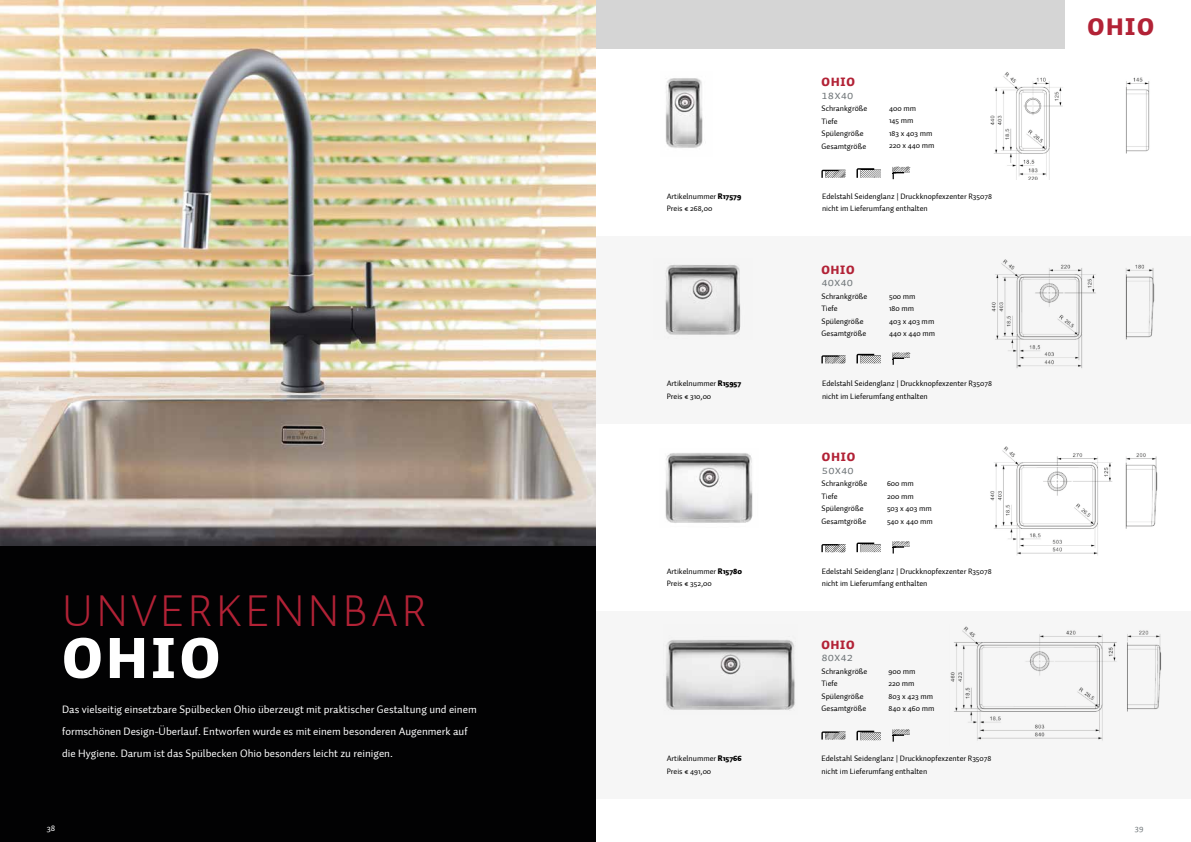
<style>
.page{position:relative;width:1191px;height:842px;background:#fff}
.page>*{position:absolute;margin:0;border:0;box-sizing:border-box;transform-origin:0 0}
.t1{font:900 57px "Auto 1";color:#fff}
.t2{font:300 45.6px "Auto 1";letter-spacing:.075em;color:#b22236}
.t3{font:900 24px "Auto 1";color:#b22236}
.t4{font:12px "Auto 1 Regular Sm Cp";letter-spacing:.01em;color:#73797c}
.t5{font:900 12px "Auto 1";letter-spacing:.075em;color:#b22236}
.t6{font:11px/22px "Auto 1";color:#fff}
.t7{font:9px "Auto 1";color:#73797c}
.t8{font:9px "Auto 1";color:#fff}
.t9{font:8px/12.5px "Auto 1";color:#000}
.s1{font-weight:900}
</style>
<div class="page">
<div style="left:0;top:236px;width:1191px;height:188px;background:#f6f6f6"></div>
<div style="left:0;top:611px;width:1191px;height:187px;background:#f6f6f6"></div>
<svg style="left:821px;top:170px;width:25px;height:8px"></svg>
<svg style="left:856px;top:168px;width:25px;height:10px"></svg>
<svg style="left:892px;top:167px;width:18px;height:12px"></svg>
<svg style="left:821px;top:544px;width:25px;height:9px"></svg>
<svg style="left:856px;top:542px;width:25px;height:10px"></svg>
<svg style="left:892px;top:541px;width:18px;height:12px"></svg>
<svg style="left:821px;top:355px;width:25px;height:9px"></svg>
<svg style="left:856px;top:354px;width:25px;height:9px"></svg>
<svg style="left:892px;top:353px;width:18px;height:12px"></svg>
<svg style="left:821px;top:731px;width:25px;height:9px"></svg>
<svg style="left:856px;top:731px;width:25px;height:9px"></svg>
<svg style="left:892px;top:729px;width:18px;height:13px"></svg>
<div style="left:0;top:0;width:1191px;height:49px;background:#d5d5d5"></div>
<div style="left:1065px;top:0;width:126px;height:50px;background:#fff"></div>
<img style="left:0;top:0;width:595px;height:546px">
<div style="left:0;top:546px;width:595px;height:296px;background:#020203"></div>
<img style="left:990px;top:72px;width:73px;height:108px">
<img style="left:665px;top:78px;width:38px;height:70px">
<img style="left:665px;top:265px;width:76px;height:70px">
<img style="left:950px;top:626px;width:211px;height:115px">
<img style="left:666px;top:640px;width:129px;height:70px">
<img style="left:665px;top:453px;width:88px;height:70px">
<img style="left:990px;top:446px;width:168px;height:109px">
<img style="left:1126px;top:77px;width:24px;height:77px">
<img style="left:991px;top:259px;width:105px;height:109px">
<img style="left:1125px;top:264px;width:30px;height:76px">
<h2 class="t2" style="left:62px;top:581px;width:366px">UNVERKENNBAR</h2>
<h1 class="t1" style="left:62px;top:621px;width:159px">OHIO</h1>
<p class="t6" style="left:62px;top:699px;width:416px">Das vielseitig einsetzbare Spülbecken Ohio überzeugt mit praktischer Gestaltung und einem formschönen Design-Überlauf. Entworfen wurde es mit einem besonderen Augenmerk auf die Hygiene. Darum ist das Spülbecken Ohio besonders leicht zu reinigen.</p>
<p class="t8" style="left:47px;top:823px;width:10px">38</p>
<h3 class="t3" style="left:1087px;top:11px;width:68px">OHIO</h3>
<h3 class="t5" style="left:821px;top:74px;width:35px">OHIO</h3>
<h3 class="t4" style="left:821px;top:88px;width:33px">18X40</h3>
<p class="t9" style="left:821px;top:102px;width:47px">Schrankgröße<br>Tiefe<br>Spülengröße<br>Gesamtgröße</p>
<p class="t9" style="left:889px;top:102px;width:47px">400 mm<br>145 mm<br>183 x 403 mm<br>220 x 440 mm</p>
<p class="t9" style="left:666px;top:190px;width:76px">Artikelnummer <span class="s1">R17579<br></span>Preis € 268,00</p>
<p class="t9" style="left:822px;top:190px;width:171px">Edelstahl Seidenglanz | Druckknopfexzenter R35078 nicht im Lieferumfang enthalten</p>
<h3 class="t5" style="left:821px;top:261px;width:35px">OHIO</h3>
<h3 class="t4" style="left:821px;top:275px;width:33px">40X40</h3>
<p class="t9" style="left:821px;top:290px;width:47px">Schrankgröße<br>Tiefe<br>Spülengröße<br>Gesamtgröße</p>
<p class="t9" style="left:889px;top:290px;width:48px">500 mm<br>180 mm<br>403 x 403 mm<br>440 x 440 mm</p>
<p class="t9" style="left:666px;top:377px;width:76px">Artikelnummer <span class="s1">R15957<br></span>Preis € 310,00</p>
<p class="t9" style="left:822px;top:377px;width:171px">Edelstahl Seidenglanz | Druckknopfexzenter R35078 nicht im Lieferumfang enthalten</p>
<h3 class="t5" style="left:822px;top:449px;width:35px">OHIO</h3>
<h3 class="t4" style="left:822px;top:463px;width:33px">50X40</h3>
<p class="t9" style="left:821px;top:477px;width:47px">Schrankgröße<br>Tiefe<br>Spülengröße<br>Gesamtgröße</p>
<p class="t9" style="left:887px;top:477px;width:47px">600 mm<br>200 mm<br>503 x 403 mm<br>540 x 440 mm</p>
<p class="t9" style="left:666px;top:565px;width:77px">Artikelnummer <span class="s1">R15780<br></span>Preis € 352,00</p>
<p class="t9" style="left:821px;top:565px;width:171px">Edelstahl Seidenglanz | Druckknopfexzenter R35078 nicht im Lieferumfang enthalten</p>
<h3 class="t5" style="left:821px;top:636px;width:35px">OHIO</h3>
<h3 class="t4" style="left:821px;top:650px;width:33px">80X42</h3>
<p class="t9" style="left:821px;top:665px;width:47px">Schrankgröße<br>Tiefe<br>Spülengröße<br>Gesamtgröße</p>
<p class="t9" style="left:888px;top:665px;width:47px">900 mm<br>220 mm<br>803 x 423 mm<br>840 x 460 mm</p>
<p class="t9" style="left:666px;top:752px;width:77px">Artikelnummer <span class="s1">R15766<br></span>Preis € 491,00</p>
<p class="t9" style="left:821px;top:752px;width:171px">Edelstahl Seidenglanz | Druckknopfexzenter R35078 nicht im Lieferumfang enthalten</p>
<p class="t7" style="left:1134px;top:823px;width:10px">39</p>
</div>
